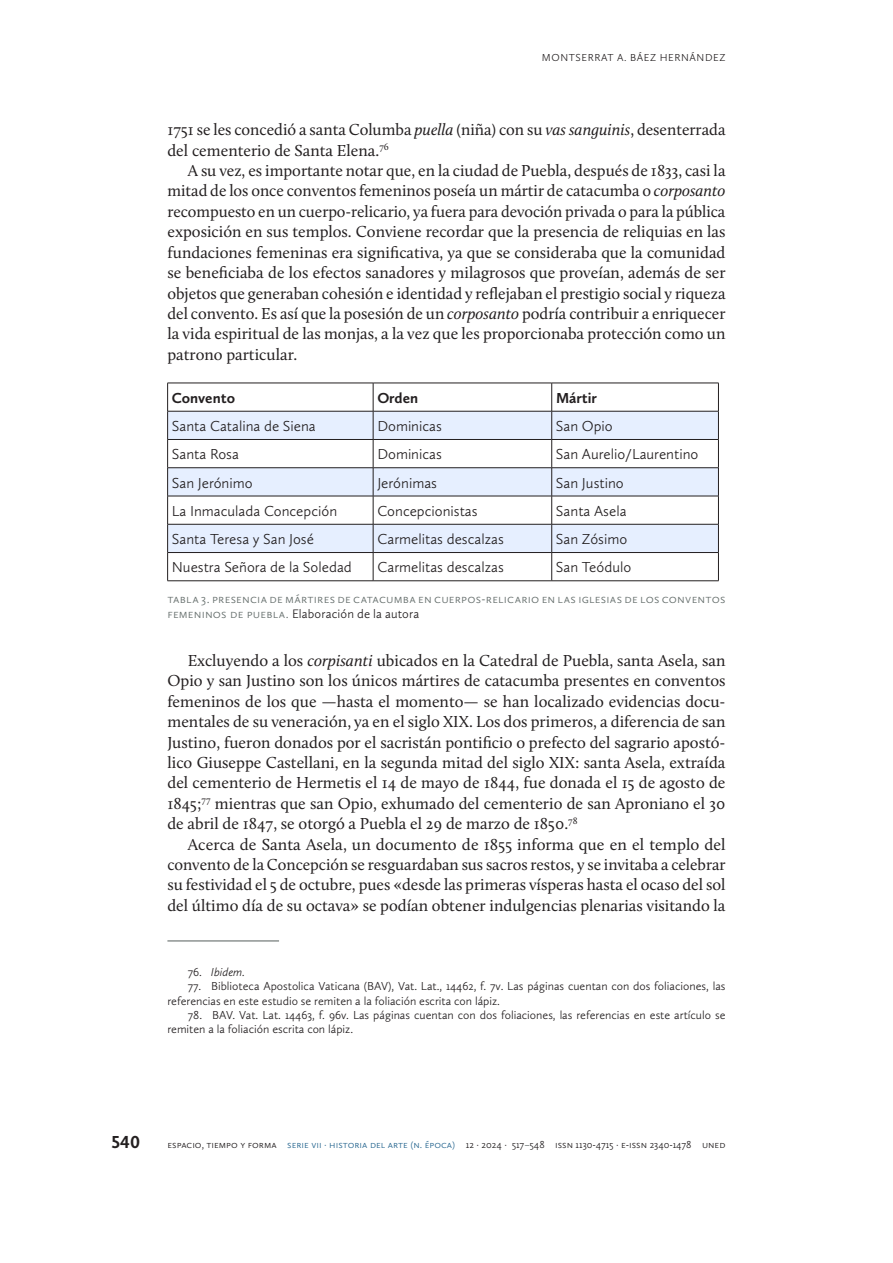
<style>
.page{position:relative;width:893px;height:1263px;background:#fff}
.page>*{position:absolute;margin:0;border:0;box-sizing:border-box;transform-origin:0 0}
.t1{font:700 18px "Calluna Sans";color:#231f20}
.Cuerpo{font:16.5px/20.4px "Calluna";color:#231f20;text-align:justify}
.Cuerpo_normal_tabla{font:300 15px "Calluna Sans";color:#231f20}
.Cuerpo_normal_tabla-2{font:700 15px "Calluna Sans";color:#231f20}
.Imagen_Pie{font:300 12.75px/14.2px "Calluna Sans";letter-spacing:.015em;color:#67706e}
.Notas_Pie{font:300 12px/14.4px "Calluna Sans";color:#231f20}
.Notas_Pie-2{font:italic 300 12px "Calluna Sans";color:#231f20}
.t2{font:300 10.5px "Calluna Sans";color:#231f20}
.t3{font:300 10.5px "Calluna Sans";color:#286790}
.t4{font:300 10.5px "Calluna Sans";letter-spacing:.055em;color:#231f20}
.s1{font-style:italic}
.s2{color:#231f20}
.s3{font-style:normal}
.s4{color:#286790}
.s5{font-weight:400;color:#67706e}
</style>
<div class="page">
<svg style="left:168px;top:412px;width:550px;height:140px;fill:#e6efff"></svg>
<hr style="left:167px;top:383px;width:206px;height:1px;background:#231f20">
<hr style="left:373px;top:383px;width:179px;height:1px;background:#231f20">
<hr style="left:552px;top:383px;width:167px;height:1px;background:#231f20">
<hr style="left:167px;top:411px;width:206px;height:1px;background:#231f20">
<hr style="left:373px;top:411px;width:179px;height:1px;background:#231f20">
<hr style="left:552px;top:411px;width:167px;height:1px;background:#231f20">
<hr style="left:167px;top:439px;width:206px;height:1px;background:#231f20">
<hr style="left:373px;top:439px;width:179px;height:1px;background:#231f20">
<hr style="left:552px;top:439px;width:167px;height:1px;background:#231f20">
<hr style="left:167px;top:467px;width:206px;height:1px;background:#231f20">
<hr style="left:373px;top:467px;width:179px;height:1px;background:#231f20">
<hr style="left:552px;top:467px;width:167px;height:1px;background:#231f20">
<hr style="left:167px;top:496px;width:206px;height:1px;background:#231f20">
<hr style="left:373px;top:496px;width:179px;height:1px;background:#231f20">
<hr style="left:552px;top:496px;width:167px;height:1px;background:#231f20">
<hr style="left:167px;top:524px;width:206px;height:1px;background:#231f20">
<hr style="left:373px;top:524px;width:179px;height:1px;background:#231f20">
<hr style="left:552px;top:524px;width:167px;height:1px;background:#231f20">
<hr style="left:167px;top:552px;width:206px;height:1px;background:#231f20">
<svg style="left:167px;top:383px;width:1px;height:197px"></svg>
<hr style="left:373px;top:552px;width:179px;height:1px;background:#231f20">
<svg style="left:373px;top:383px;width:1px;height:197px"></svg>
<hr style="left:552px;top:552px;width:167px;height:1px;background:#231f20">
<svg style="left:551px;top:383px;width:1px;height:197px"></svg>
<svg style="left:718px;top:383px;width:1px;height:197px"></svg>
<hr style="left:167px;top:580px;width:206px;height:1px;background:#231f20">
<hr style="left:373px;top:580px;width:179px;height:1px;background:#231f20">
<hr style="left:552px;top:580px;width:167px;height:1px;background:#231f20">
<hr style="left:167px;top:940px;width:112px;height:1px;background:#67706e">
<p class="t2" style="left:542px;top:52px;width:53px">Montserrat</p>
<p class="t4" style="left:617px;top:52px;width:110px">A. Báez Hernánd ez</p>
<p class="Cuerpo" style="left:167px;top:119px;width:560px">1751 se les concedió a santa Columba <span class="s1">puella</span> (niña) con su <span class="s1">vas sanguinis</span>, desenterrada del cementerio de Santa Elena.<sup>76</sup></p>
<p class="Cuerpo" style="left:167px;top:160px;width:560px;text-indent:20px">A su vez, es importante notar que, en la ciudad de Puebla, después de 1833, casi la mitad de los once conventos femeninos poseía un mártir de catacumba o <span class="s1">corposanto </span>recompuesto en un cuerpo-relicario, ya fuera para devoción privada o para la pública exposición en sus templos. Conviene recordar que la presencia de reliquias en las fundaciones femeninas era significativa, ya que se consideraba que la comunidad se beneficiaba de los efectos sanadores y milagrosos que proveían, además de ser objetos que generaban cohesión e identidad y reflejaban el prestigio social y riqueza del convento. Es así que la posesión de un <span class="s1">corposanto</span> podría contribuir a enriquecer la vida espiritual de las monjas, a la vez que les proporcionaba protección como un patrono particular.</p>
<p class="Cuerpo_normal_tabla-2" style="left:172px;top:388px;width:65px">Convento</p>
<p class="Cuerpo_normal_tabla-2" style="left:377px;top:388px;width:42px">Orden</p>
<p class="Cuerpo_normal_tabla-2" style="left:556px;top:388px;width:43px">Mártir</p>
<p class="Cuerpo_normal_tabla" style="left:172px;top:417px;width:145px">Santa Catalina de Siena</p>
<p class="Cuerpo_normal_tabla" style="left:377px;top:417px;width:66px">Dominicas</p>
<p class="Cuerpo_normal_tabla" style="left:556px;top:417px;width:58px">San Opio</p>
<p class="Cuerpo_normal_tabla" style="left:172px;top:445px;width:69px">Santa Rosa</p>
<p class="Cuerpo_normal_tabla" style="left:377px;top:445px;width:66px">Dominicas</p>
<p class="Cuerpo_normal_tabla" style="left:556px;top:445px;width:144px">San Aurelio/Laurentino</p>
<p class="Cuerpo_normal_tabla" style="left:172px;top:473px;width:82px">San Jerónimo</p>
<p class="Cuerpo_normal_tabla" style="left:377px;top:473px;width:61px">Jerónimas</p>
<p class="Cuerpo_normal_tabla" style="left:556px;top:473px;width:69px">San Justino</p>
<p class="Cuerpo_normal_tabla" style="left:172px;top:502px;width:167px">La Inmaculada Concepción</p>
<p class="Cuerpo_normal_tabla" style="left:377px;top:502px;width:102px">Concepcionistas</p>
<p class="Cuerpo_normal_tabla" style="left:556px;top:502px;width:72px">Santa Asela</p>
<p class="Cuerpo_normal_tabla" style="left:172px;top:530px;width:144px">Santa Teresa y San José</p>
<p class="Cuerpo_normal_tabla" style="left:377px;top:530px;width:128px">Carmelitas descalzas</p>
<p class="Cuerpo_normal_tabla" style="left:556px;top:530px;width:73px">San Zósimo</p>
<p class="Cuerpo_normal_tabla" style="left:172px;top:558px;width:181px">N uestra Señora de la Soledad</p>
<p class="Cuerpo_normal_tabla" style="left:377px;top:558px;width:128px">Carmelitas descalzas</p>
<p class="Cuerpo_normal_tabla" style="left:556px;top:558px;width:77px">San Teódulo</p>
<p class="Imagen_Pie" style="left:167px;top:592px;width:560px">TABLA 3. PRESENCIA DE MÁRTIRES DE CATACUMBA EN CUERPOS-RELICARIO EN LAS IGLESIAS DE LOS CONVENTOS<br>FEMEN INOS DE PUEBLA. <span class="s2">Elaboración de la autora</span></p>
<p class="Cuerpo" style="left:167px;top:650px;width:560px;text-indent:20px">Excluyendo a los <span class="s1">corpisanti</span> ubicados en la Catedral de Puebla, santa Asela, san Opio y san Justino son los únicos mártires de catacumba presentes en conventos femeninos de los que —hasta el momento— se han localizado evidencias docu&shy;mentales de su veneración, ya en el siglo XIX. Los dos primeros, a diferencia de san Justino, fueron donados por el sacristán pontificio o prefecto del sagrario apostó&shy;lico Giuseppe Castellani, en la segunda mitad del siglo XIX: santa Asela, extraída del cementerio de Hermetis el 14 de mayo de 1844, fue donada el 15 de agosto de 1845;<sup>77</sup> mientras que san Opio, exhumado del cementerio de san Aproniano el 30 de abril de 1847, se otorgó a Puebla el 29 de marzo de 1850.<sup>78</sup></p>
<p class="Cuerpo" style="left:167px;top:834px;width:560px;text-indent:20px">Acerca de Santa Asela, un documento de 1855 informa que en el templo del convento de la Concepción se resguardaban sus sacros restos, y se invitaba a celebrar su festividad el 5 de octubre, pues «desde las primeras vísperas hasta el ocaso del sol del último día de su octava» se podían obtener indulgencias plenarias visitando la</p>
<p class="Notas_Pie-2" style="left:188px;top:964px;width:59px"><span class="s3">76.</span> Ibidem.</p>
<p class="Notas_Pie" style="left:167px;top:979px;width:560px;text-indent:20px">77. Biblioteca Apostolica Vaticana (BAV), Vat. Lat., 14462, f. 7v. Las páginas cuentan con dos foliaciones, las referencias en este estudio se remiten a la foliación escrita con lápiz.</p>
<p class="Notas_Pie" style="left:167px;top:1007px;width:560px;text-indent:20px">78. BAV. Vat. Lat. 14463, f. 96v. Las páginas cuentan con dos foliaciones, las referencias en este artículo se remiten a la foliación escrita con lápiz.</p>
<p class="t1" style="left:112px;top:1131px;width:30px">540</p>
<p class="t2" style="left:168px;top:1138px;width:130px">ESPACIO, TIEMPO Y FORMA <span class="s4">Serie</span></p>
<p class="t3" style="left:311px;top:1138px;width:30px">VII · historia</p>
<p class="t3" style="left:370px;top:1138px;width:24px">del arte</p>
<p class="t3" style="left:411px;top:1138px;width:26px">(n. época</p>
<p class="t2" style="left:452px;top:1138px;width:273px"><span class="s4">)</span> 12 · 2024 · 517<span class="s5">–</span>548 ISSN 1130-4715 · e-iss n 2340-1478 UN ED</p>
</div>
